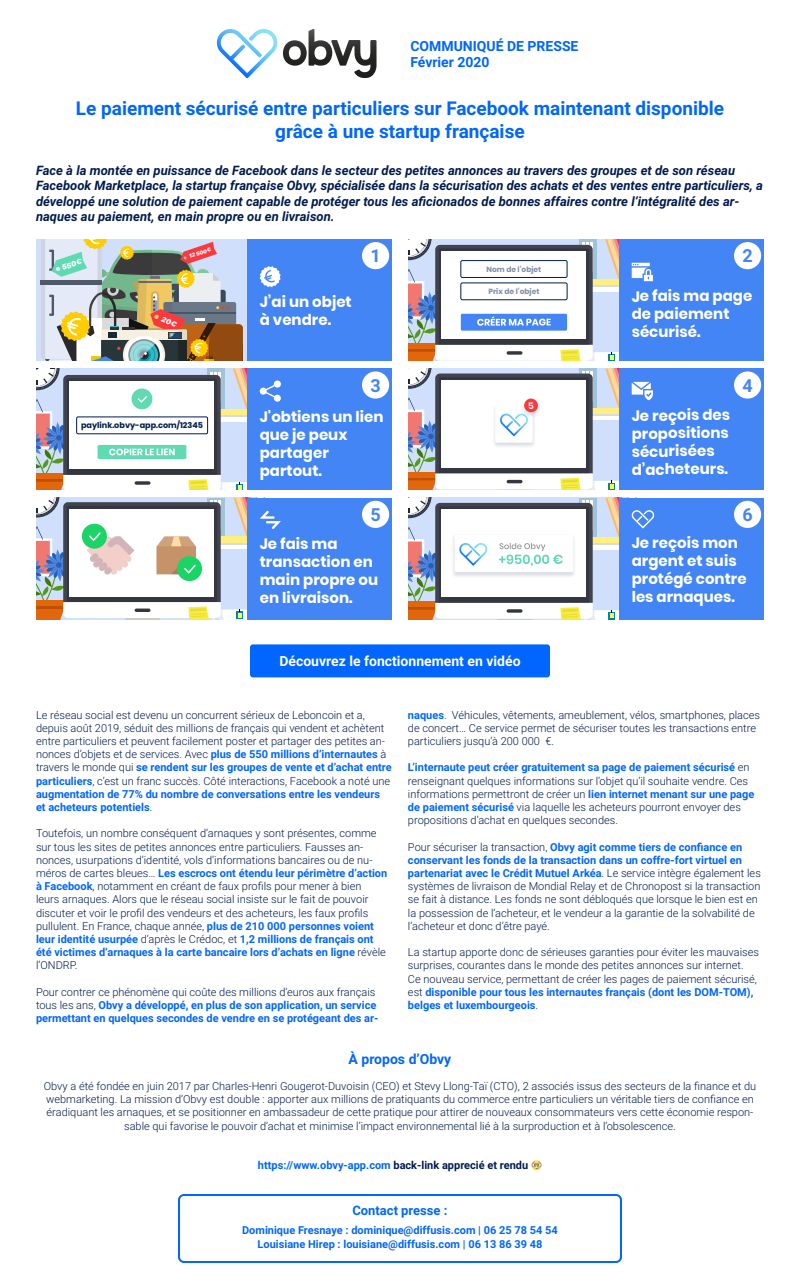
<style>
.page{position:relative;width:800px;height:1280px;background:#fff}
.page>*{position:absolute;margin:0;border:0;box-sizing:border-box;transform-origin:0 0}
.t1{font:700 19px/22.8px "Roboto";color:#06f;text-align:center}
.t2{font:700 17.9px "Roboto";color:#4385f4}
.t3{font:700 15px/18px "Poppins";letter-spacing:-.005em;color:#fff}
.t4{font:700 14px/16.8px "Roboto";color:#06f}
.t5{font:700 14px "Roboto";color:#fff}
.t6{font:italic 700 13px/15.6px "Roboto";color:#001b4d}
.t7{font:700 13px "Roboto";color:#06f}
.t8{font:300 11px/13.2px "Roboto";color:#001b4d}
.t9{font:700 11px/13.2px "Roboto";color:#06f;text-align:center}
.t10{font:600 9.1px "Poppins";color:#fff}
.t11{font:700 8.1px "Poppins";letter-spacing:-.005em;color:#001b4d}
.t12{font:700 7.5px "Poppins";letter-spacing:-.005em;color:#001b4d}
.t13{font:italic 900 7.4px "SF Pro Display";color:#fff}
.t14{font:italic 900 5.5px "SF Pro Display";color:#fff}
.s1{font-weight:700;color:#06f}
.s2{font-weight:300;color:#001b4d}
.s3{color:#001b4d}
</style>
<div class="page">
<svg style="left:217px;top:29px;width:160px;height:49px"></svg>
<div style="left:178px;top:1194px;width:444px;height:69px;border:2px solid #06f;border-radius:5px"></div>
<div style="left:36px;top:239px;width:226px;height:121px;background:#d0e0fc"></div>
<div style="left:247px;top:239px;width:145px;height:121px;background:#4385f4"></div>
<svg style="left:260px;top:266px;width:21px;height:21px"></svg>
<div style="left:619px;top:239px;width:145px;height:121px;background:#4385f4"></div>
<svg style="left:408px;top:239px;width:245px;height:121px"></svg>
<div style="left:247px;top:369px;width:145px;height:121px;background:#4385f4"></div>
<svg style="left:36px;top:369px;width:245px;height:121px"></svg>
<div style="left:619px;top:369px;width:145px;height:121px;background:#4385f4"></div>
<svg style="left:408px;top:369px;width:245px;height:121px"></svg>
<img style="left:519px;top:396px;width:24px;height:23px">
<div style="left:524px;top:399px;width:14px;height:13px;background:#fa393e;border-radius:50%"></div>
<div style="left:247px;top:498px;width:145px;height:121px;background:#4385f4"></div>
<svg style="left:36px;top:498px;width:245px;height:121px"></svg>
<div style="left:619px;top:498px;width:145px;height:121px;background:#4385f4"></div>
<svg style="left:408px;top:498px;width:247px;height:122px"></svg>
<div style="left:250px;top:644px;width:300px;height:33px;background:#06f;border-radius:3px"></div>
<div style="left:362px;top:242px;width:27px;height:27px;background:#fff;border-radius:50%"></div>
<div style="left:362px;top:371px;width:27px;height:28px;background:#fff;border-radius:50%"></div>
<div style="left:362px;top:501px;width:27px;height:27px;background:#fff;border-radius:50%"></div>
<div style="left:734px;top:501px;width:27px;height:27px;background:#fff;border-radius:50%"></div>
<div style="left:734px;top:371px;width:27px;height:28px;background:#fff;border-radius:50%"></div>
<div style="left:734px;top:242px;width:27px;height:27px;background:#fff;border-radius:50%"></div>
<svg style="left:41px;top:239px;width:202px;height:122px;background:#ada99a"></svg>
<p class="t4" style="left:410px;top:37px;width:170px">COMMUNIQUÉ DE PRESSE<br>Février 2020</p>
<h1 class="t1" style="left:76px;top:96px;width:650px">Le paiement sécurisé entre particuliers sur Facebook maintenant disponible grâce à une startup française</h1>
<p class="t6" style="left:36px;top:162px;width:729px">Face à la montée en puissance de Facebook dans le secteur des petites annonces au travers des groupes et de son réseau Facebook Marketplace, la startup française Obvy, spécialisée dans la sécurisation des achats et des ventes entre particuliers, a développé une solution de paiement capable de protéger tous les aficionados de bonnes affaires contre l’intégralité des ar&shy;naques au paiement, en main propre ou en livraison.</p>
<p class="t13" style="left:60px;top:263px;width:22px;rotate:-19deg">550€</p>
<p class="t14" style="left:188px;top:253px;width:25px;rotate:-19deg">12 500€</p>
<p class="t11" style="left:81px;top:421px;width:124px">paylink.obvy-app.com/12345</p>
<h2 class="t2" style="left:370px;top:243px;width:12px">1</h2>
<h2 class="t2" style="left:742px;top:243px;width:12px">2</h2>
<p class="t12" style="left:487px;top:265px;width:56px">Nom de l’objet</p>
<p class="t12" style="left:488px;top:287px;width:53px">Prix de l’objet</p>
<h3 class="t3" style="left:260px;top:293px;width:94px">J’ai un objet à vendre.</h3>
<h3 class="t3" style="left:632px;top:287px;width:122px">Je fais ma page de paiement sécurisé.</h3>
<h2 class="t2" style="left:370px;top:373px;width:12px">3</h2>
<h3 class="t3" style="left:260px;top:408px;width:125px">J'obtiens un lien que je peux partager partout.</h3>
<p class="t10" style="left:528px;top:400px;width:7px">5</p>
<h3 class="t3" style="left:632px;top:406px;width:100px">Je reçois des propositions sécurisées d’acheteurs.</h3>
<h2 class="t2" style="left:742px;top:373px;width:12px">4</h2>
<h2 class="t2" style="left:370px;top:502px;width:12px">5</h2>
<h2 class="t2" style="left:742px;top:502px;width:12px">6</h2>
<h3 class="t3" style="left:260px;top:535px;width:120px">Je fais ma transaction en main propre ou en livraison.</h3>
<h3 class="t3" style="left:632px;top:534px;width:117px">Je reçois mon argent et suis protégé contre les arnaques.</h3>
<p class="t5" style="left:279px;top:651px;width:243px">Découvrez le fonctionnement en vidéo</p>
<p class="t8" style="left:36px;top:708px;width:357px">Le réseau social est devenu un concurrent sérieux de Leboncoin et a, depuis août 2019, séduit des millions de français qui vendent et achètent entre particuliers et peuvent facilement poster et partager des petites an&shy;nonces d’objets et de services. Avec <span class="s1">plus de 550 millions d’internautes</span> à travers le monde qui <span class="s1">se rendent sur les groupes de vente et d’achat entre particuliers</span>, c’est un franc succès. Côté interactions, Facebook a noté une <span class="s1">augmentation de 77% du nombre de conversations entre les vendeurs et acheteurs potentiels</span>.</p>
<p class="t8" style="left:36px;top:826px;width:353px">Toutefois, un nombre conséquent d’arnaques y sont présentes, comme sur tous les sites de petites annonces entre particuliers. Fausses an&shy;nonces, usurpations d’identité, vols d’informations bancaires ou de nu&shy;méros de cartes bleues… <span class="s1">Les escrocs ont étendu leur périmètre d’action à Facebook</span>, notamment en créant de faux profils pour mener à bien leurs arnaques. Alors que le réseau social insiste sur le fait de pouvoir discuter et voir le profil des vendeurs et des acheteurs, les faux profils pullulent. En France, chaque année, <span class="s1">plus de 210 000 personnes voient leur identité usurpée</span> d’après le Crédoc, et <span class="s1">1,2 millions de français ont été victimes d’arnaques à la carte bancaire lors d’achats en ligne</span> révèle l’ONDRP.</p>
<p class="t9" style="left:36px;top:985px;width:344px;text-align:left"><span class="s2">Pour contrer ce phénomène qui coûte des millions d’euros aux français tous les ans,</span> Obvy a développé, en plus de son application, un service permettant en quelques secondes de vendre en se protégeant des ar-</p>
<p class="t8" style="left:408px;top:708px;width:354px"><span class="s1">naques</span>. Véhicules, vêtements, ameublement, vélos, smartphones, places de concert… Ce service permet de sécuriser toutes les transactions entre particuliers jusqu’à 200 000 €.</p>
<p class="t8" style="left:408px;top:760px;width:348px"><span class="s1">L’internaute peut créer gratuitement sa page de paiement sécurisé</span> en renseignant quelques informations sur l’objet qu’il souhaite vendre. Ces informations permettront de créer un <span class="s1">lien internet menant sur une page de paiement sécurisé</span> via laquelle les acheteurs pourront envoyer des propositions d’achat en quelques secondes.</p>
<p class="t8" style="left:408px;top:840px;width:354px">Pour sécuriser la transaction, <span class="s1">Obvy agit comme tiers de confiance en conservant les fonds de la transaction dans un coffre-fort virtuel en partenariat avec le Crédit Mutuel Arkéa</span>. Le service intègre également les systèmes de livraison de Mondial Relay et de Chronopost si la transaction se fait à distance. Les fonds ne sont débloqués que lorsque le bien est en la possession de l’acheteur, et le vendeur a la garantie de la solvabilité de l’acheteur et donc d’être payé.</p>
<p class="t8" style="left:408px;top:945px;width:352px">La startup apporte donc de sérieuses garanties pour éviter les mauvaises surprises, courantes dans le monde des petites annonces sur internet.<br>Ce nouveau service, permettant de créer les pages de paiement sécurisé, est <span class="s1">disponible pour tous les internautes français (dont les DOM-TOM), belges et luxembourgeois</span>.</p>
<p class="t4" style="left:349px;top:1050px;width:104px">À propos d’Obvy</p>
<p class="t8" style="left:44px;top:1079px;width:714px;text-align:center">Obvy a été fondée en juin 2017 par Charles-Henri Gougerot-Duvoisin (CEO) et Stevy Llong-Taï (CTO), 2 associés issus des secteurs de la finance et du webmarketing. La mission d’Obvy est double : apporter aux millions de pratiquants du commerce entre particuliers un véritable tiers de confiance en éradiquant les arnaques, et se positionner en ambassadeur de cette pratique pour attirer de nouveaux consommateurs vers cette économie respon&shy;sable qui favorise le pouvoir d’achat et minimise l’impact environnemental lié à la surproduction et à l’obsolescence.</p>
<p class="t9" style="left:258px;top:1158px;width:272px">https://www.obvy-app.com <span class="s3">back-link apprecié et rendu</span></p>
<p class="t7" style="left:352px;top:1201px;width:97px">Contact presse :</p>
<p class="t9" style="left:242px;top:1223px;width:317px">Dominique Fresnaye : dominique@diffusis.com | 06 25 78 54 54<br>Louisiane Hirep : louisiane@diffusis.com | 06 13 86 39 48</p>
</div>
